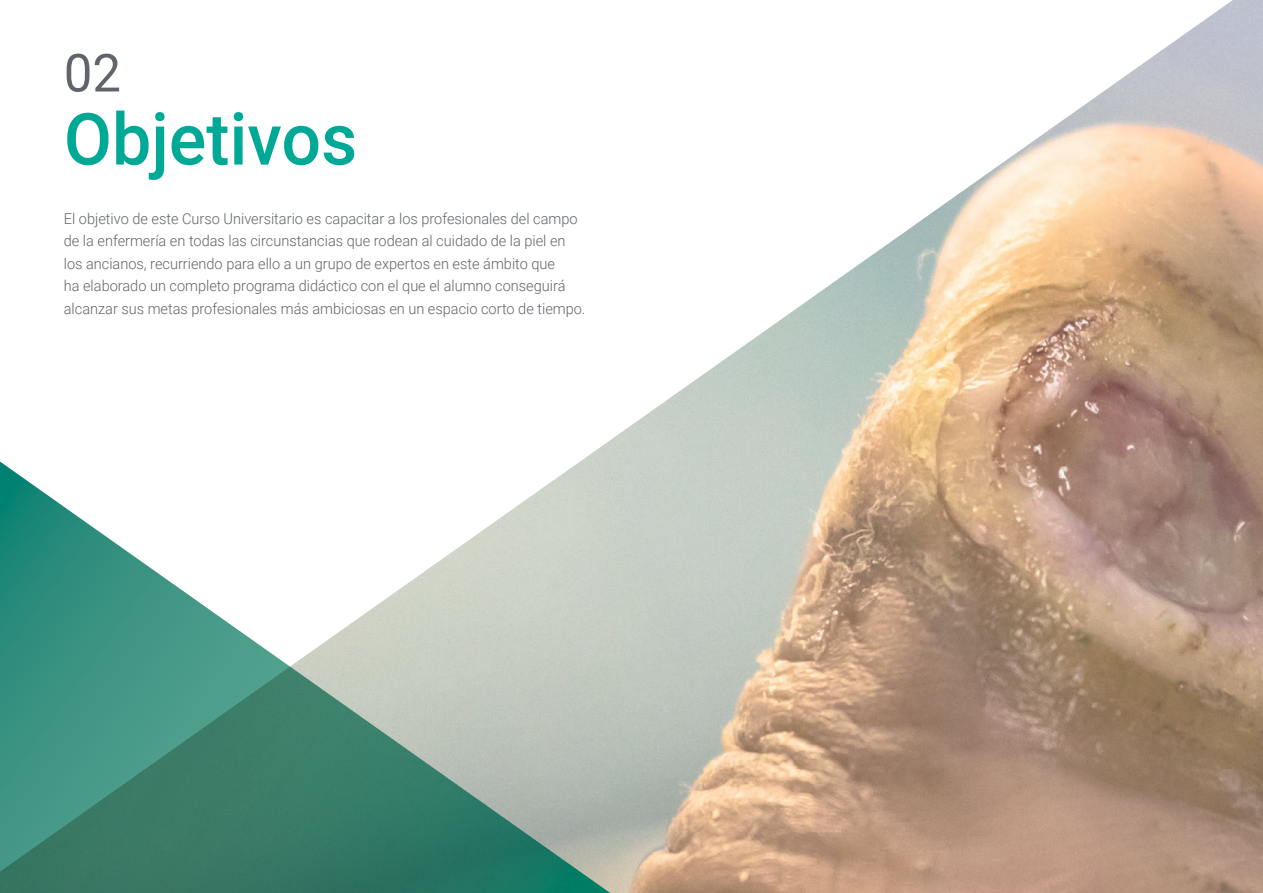
<style>
.page{position:relative;width:1263px;height:893px;background:#fff}
.page>*{position:absolute;margin:0;border:0;box-sizing:border-box;transform-origin:0 0}
.t1{font:500 72px "Roboto";color:#00a996}
.t2{font:52.5px "Roboto";color:#61646a}
.t3{font:300 15px/22.5px "Roboto";color:#61646a}
</style>
<div class="page">
<img style="left:602px;top:0;width:661px;height:893px">
<svg style="left:0;top:446px;width:640px;height:447px"></svg>
<h2 class="t2" style="left:64px;top:36px;width:59px">02</h2>
<h1 class="t1" style="left:64px;top:89px;width:295px">Objetivos</h1>
<p class="t3" style="left:64px;top:207px;width:523px">El objetivo de este Curso Universitario es capacitar a los profesionales del campo de la enfermería en todas las circunstancias que rodean al cuidado de la piel en los ancianos, recurriendo para ello a un grupo de expertos en este ámbito que<br>ha elaborado un completo programa didáctico con el que el alumno conseguirá alcanzar sus metas profesionales más ambiciosas en un espacio corto de tiempo.</p>
</div>
